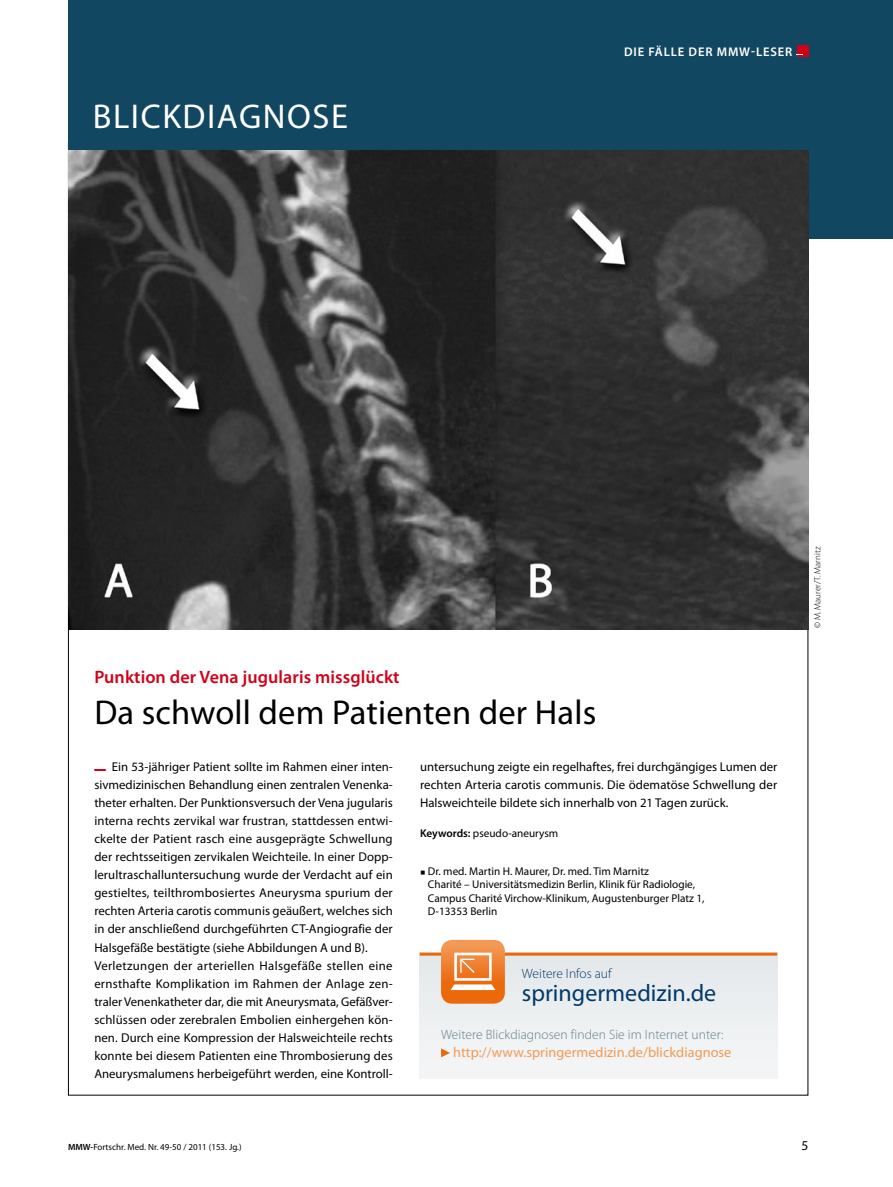
<style>
.page{position:relative;width:893px;height:1187px;background:#fff}
.page>*{position:absolute;margin:0;border:0;box-sizing:border-box;transform-origin:0 0}
.t1{font:40.2px "Myriad Pro";color:#d10019;scale:.57 1}
.t2{font:34.5px "Myriad Pro";letter-spacing:.005em;color:#000}
.t3{font:34.5px "Myriad Pro";letter-spacing:.045em;color:#fff}
.t4{font:24px "Myriad Pro";color:#00396b}
.t5{font:600 18px "Myriad Pro";letter-spacing:.005em;color:#d10019}
.t6{font:14.25px "Myriad Pro";letter-spacing:.005em;color:#f39a55}
.t7{font:300 13.5px "Myriad Pro";letter-spacing:.005em;color:#5d7f8f}
.t8{font:300 13.5px "Myriad Pro";color:#00396b}
.t9{font:13.5px "Myriad Pro";color:#000}
.t10{font:12.75px/18px "Myriad Pro";letter-spacing:.005em;color:#000;text-align:justify}
.t11{font:600 12.6px "Myriad Pro";letter-spacing:.07em;color:#fff}
.t12{font:11.25px/13.5px "Myriad Pro";color:#000}
.t13{font:9px "Myriad Pro";color:#000}
.t14{font:300 9px "Myriad Pro";color:#000}
.s1{font-weight:600}
.s2{font-family:"Minion Pro";font-size:13.5px}
</style>
<div class="page">
<div style="left:68px;top:0;width:824px;height:238px;background:#124761"></div>
<img style="left:69px;top:150px;width:739px;height:479px">
<div style="left:796px;top:45px;width:12px;height:11px;background:#d10019"></div>
<div style="left:420px;top:952px;width:357px;height:126px;background:#edf0f1"></div>
<hr style="left:420px;top:952px;width:357px;height:3px;background:#eb690b">
<svg style="left:441px;top:940px;width:64px;height:63px;background:#ee7e2d"></svg>
<div style="left:454px;top:952px;width:37px;height:28px;border:3px solid #fff"></div>
<svg style="left:459px;top:957px;width:17px;height:17px"></svg>
<svg style="left:450px;top:984px;width:45px;height:6px"></svg>
<svg style="left:441px;top:1048px;width:9px;height:9px"></svg>
<h2 class="t3" style="left:93px;top:103px;width:257px">BLICKDIAGNOSE</h2>
<p class="t11" style="left:624px;top:47px;width:170px">DIE FÄLLE DER MMW-LESER</p>
<h3 class="t5" style="left:94px;top:669px;width:307px">Punktion der Vena jugularis missglückt</h3>
<h2 class="t2" style="left:94px;top:699px;width:503px">Da schwoll dem Patienten der Hals</h2>
<p class="t10" style="left:94px;top:759px;width:300px;text-align:left;text-indent:17px">Ein 53-jähriger Patient sollte im Rahmen einer inten&shy;sivmedizinischen Behandlung einen zentralen Venenka&shy;theter erhalten. Der Punktionsversuch der Vena jugularis interna rechts zervikal war frustran, stattdessen entwi&shy;ckelte der Patient rasch eine ausgeprägte Schwellung der rechtsseitigen zervikalen Weichteile. In einer Dopp&shy;lerultraschalluntersuchung wurde der Verdacht auf ein gestieltes, teilthrombosiertes Aneurysma spurium der rechten Arteria carotis communis geäußert, welches sich in der anschließend durchgeführten CT-Angiografie der Halsgefäße bestätigte (siehe Abbildungen A und B).<br>Verletzungen der arteriellen Halsgefäße stellen eine ernsthafte Komplikation im Rahmen der Anlage zen&shy;traler Venenkatheter dar, die mit Aneurysmata, Gefäßver&shy;schlüssen oder zerebralen Embolien einhergehen kön&shy;nen. Durch eine Kompression der Halsweichteile rechts konnte bei diesem Patienten eine Thrombosierung des Aneurysmalumens herbeigeführt werden, eine Kontroll-</p>
<h1 class="t1" style="left:94px;top:737px;width:22px">_</h1>
<p class="t10" style="left:420px;top:759px;width:359px">untersuchung zeigte ein regelhaftes, frei durchgängiges Lumen der rechten Arteria carotis communis. Die ödematöse Schwellung der Halsweichteile bildete sich innerhalb von 21 Tagen zurück.</p>
<p class="t12" style="left:420px;top:827px;width:140px"><span class="s1">Keywords:</span> pseudo-aneurysm</p>
<p class="t12" style="left:428px;top:865px;width:278px;text-indent:-8px"><span class="s2">■</span> Dr. med. Martin H. Maurer, Dr. med. Tim Marnitz<br>Charité – Universitätsmedizin Berlin, Klinik für Radiologie, Campus Charité Virchow-Klinikum, Augustenburger Platz 1, D-13353 Berlin</p>
<p class="t8" style="left:522px;top:968px;width:91px">Weitere Infos auf</p>
<h3 class="t4" style="left:522px;top:983px;width:196px">springermedizin.de</h3>
<p class="t7" style="left:441px;top:1029px;width:284px">Weitere Blickdiagnosen finden Sie im Internet unter:</p>
<p class="t6" style="left:453px;top:1047px;width:280px">http://www.springermedizin.de/blickdiagnose</p>
<p class="t14" style="left:813px;top:628px;width:83px;rotate:-90deg">© M. Maurer/T. Marnitz</p>
<p class="t13" style="left:68px;top:1143px;width:175px"><span class="s1">MMW-</span>Fortschr. Med. Nr. 49-50 / 2011 (153. Jg.)</p>
<p class="t9" style="left:801px;top:1140px;width:8px">5</p>
</div>
